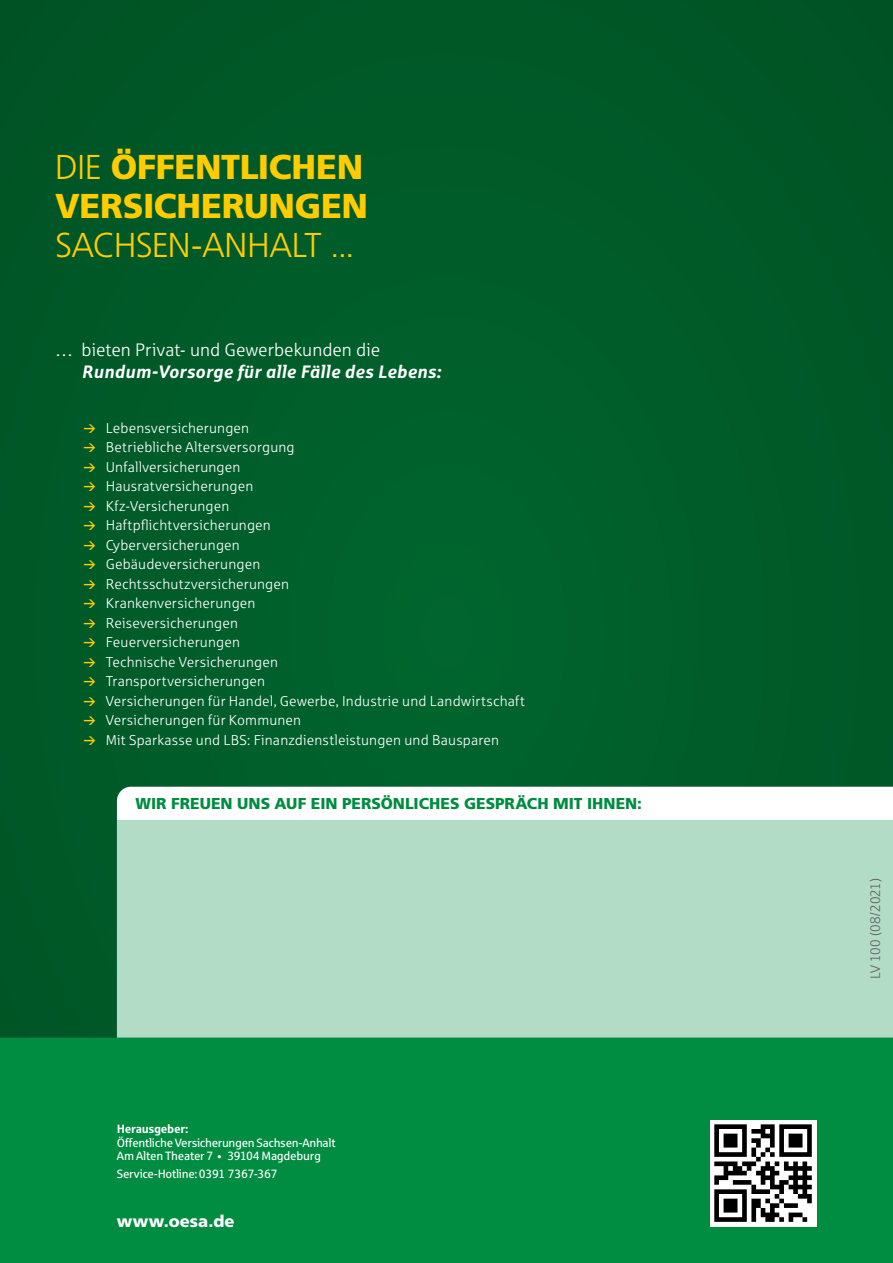
<style>
.page{position:relative;width:893px;height:1263px;background:#005b29}
.page>*{position:absolute;margin:0;border:0;box-sizing:border-box;transform-origin:0 0}
.t1{font:900 34.5px/39px "Frutiger";letter-spacing:-.01em;color:#fc0}
.t2{font:300 34.5px "Frutiger";letter-spacing:-.025em;color:#fc0}
.t3{font:italic 700 18px "Sparkasse Rg";color:#fff}
.t4{font:18px "Sparkasse Lt";color:#fff}
.t5{font:900 16.5px "Frutiger";letter-spacing:.005em;color:#fff}
.t6{font:900 15.75px "Frutiger";color:#008c41}
.t7{font:14.25px/19.5px "Sparkasse Lt";letter-spacing:.015em;color:#fff}
.t8{font:13.95px "Sparkasse Lt";letter-spacing:-.005em;color:#636362}
.t9{font:12px/13.5px "Sparkasse Rg";letter-spacing:-.025em;color:#fff}
.t10{font:700 12px "Sparkasse Rg";letter-spacing:-.03em;color:#fff}
.s1{font-weight:300}
.s2{font-size:9.75px}
</style>
<div class="page">
<div style="left:0;top:1037px;width:893px;height:226px;background:#008c41"></div>
<div style="left:117px;top:787px;width:776px;height:33px;background:#fff"></div>
<div style="left:117px;top:820px;width:776px;height:217px;background:#b3dcc6"></div>
<div style="left:710px;top:1120px;width:106px;height:106px;background:#fff"></div>
<svg style="left:714px;top:1124px;width:98px;height:98px"></svg>
<h1 class="t1" style="left:55px;top:147px;width:314px"><span class="s1">DIE</span> ÖFFENTLICHEN<br>VERSICHERUNGEN</h1>
<h1 class="t2" style="left:55px;top:226px;width:301px">SACHSEN-ANHALT ...</h1>
<p class="t4" style="left:55px;top:339px;width:326px">… bieten Privat- und Gewerbekunden die</p>
<p class="t3" style="left:82px;top:360px;width:361px">Rundum-Vorsorge für alle Fälle des Lebens:</p>
<p class="t7" style="left:106px;top:418px;width:421px">Lebensversicherungen<br>Betriebliche Altersversorgung<br>Unfallversicherungen<br>Hausratversicherungen<br>Kfz-Versicherungen<br>Haftpflichtversicherungen<br>Cyberversicherungen<br>Gebäudeversicherungen<br>Rechtsschutzversicherungen<br>Krankenversicherungen<br>Reiseversicherungen<br>Feuerversicherungen<br>Technische Versicherungen<br>Transportversicherungen<br>Versicherungen für Handel, Gewerbe, Industrie und Landwirtschaft<br>Versicherungen für Kommunen<br>Mit Sparkasse und LBS: Finanzdienstleistungen und Bausparen</p>
<p class="t6" style="left:135px;top:794px;width:508px">WIR FREUEN UNS AUF EIN PERSÖNLICHES GESPRÄCH MIT IHNEN:</p>
<p class="t10" style="left:117px;top:1121px;width:73px">Herausgeber:</p>
<p class="t9" style="left:117px;top:1135px;width:220px">Öffentliche Versicherungen Sachsen-Anhalt<br>Am Alten Theater 7 <span class="s2">•</span> 39104 Magdeburg</p>
<p class="t9" style="left:117px;top:1167px;width:162px">Service-Hotline: 0391 7367-367</p>
<p class="t5" style="left:117px;top:1211px;width:119px">www.oesa.de</p>
<p class="t8" style="left:867px;top:979px;width:102px;rotate:-90deg">LV 100 (08/2021)</p>
</div>
